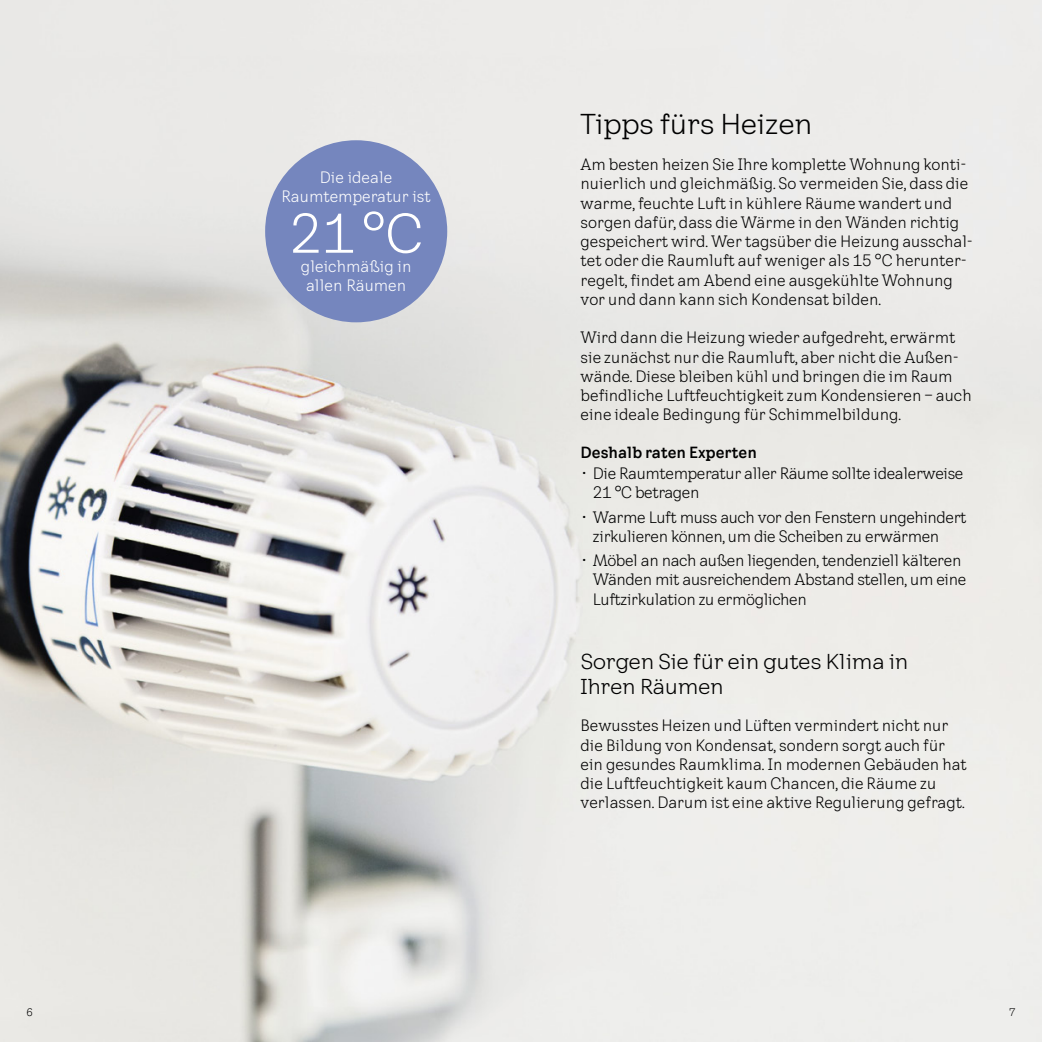
<style>
.page{position:relative;width:1042px;height:1042px;background:#fff}
.page>*{position:absolute;margin:0;border:0;box-sizing:border-box;transform-origin:0 0}
.t1{font:54.25px "VELUX Transform";color:#fff}
.ABC_Inhalt_Headline{font:28px "VELUX Transform Headline";color:#000}
.ABC_Inhalt_Subhead{font:21px/24.5px "VELUX Transform Headline";color:#000}
.ABC_Copytext{font:15.75px/19.2px "VELUX Transform";color:#000}
.ABC_Copytext-2{font:15.75px/19.2px "VELUX Transform";letter-spacing:-.025em;color:#000}
.t2{font:15.75px/19.2px "VELUX Transform";color:#fff;text-align:center}
.ABC_Inhalt_Balken{font:700 15.75px "VELUX Transform";color:#000}
.t3{font:10.5px "VELUX Transform";color:#000}
</style>
<div class="page">
<img style="left:0;top:0;width:1042px;height:1042px">
<div style="left:265px;top:140px;width:182px;height:182px;background:#7586be;border-radius:50%"></div>
<p class="t2" style="left:281px;top:167px;width:151px">Die ideale<br>Raumtemperatur ist</p>
<p class="t1" style="left:289px;top:201px;width:136px">21°C</p>
<p class="t2" style="left:301px;top:256px;width:112px">gleichmäßig in allen Räumen</p>
<p class="ABC_Inhalt_Headline" style="left:580px;top:108px;width:233px">Tipps fürs Heizen</p>
<p class="ABC_Copytext" style="left:580px;top:155px;width:393px">Am besten heizen Sie Ihre komplette Wohnung konti&shy;nuierlich und gleichmäßig. So vermeiden Sie, dass die warme, feuchte Luft in kühlere Räume wandert und sorgen dafür, dass die Wärme in den Wänden richtig gespeichert wird. Wer tagsüber die Heizung ausschal&shy;tet oder die Raumluft auf weniger als 15 °C herunter&shy;regelt, findet am Abend eine ausgekühlte Wohnung vor und dann kann sich Kondensat bilden.</p>
<p class="ABC_Copytext" style="left:580px;top:328px;width:393px">Wird dann die Heizung wieder aufgedreht, erwärmt sie zunächst nur die Raumluft, aber nicht die Außen&shy;wände. Diese bleiben kühl und bringen die im Raum befindliche Luftfeuchtigkeit zum Kondensieren – auch eine ideale Bedingung für Schimmelbildung.</p>
<p class="ABC_Inhalt_Balken" style="left:580px;top:443px;width:178px">Deshalb raten Experten</p>
<p class="ABC_Copytext-2" style="left:593px;top:464px;width:372px;text-indent:-12px">• Die Raumtemperatur aller Räume sollte idealerweise<br>21 °C betragen</p>
<p class="ABC_Copytext-2" style="left:593px;top:507px;width:375px;text-indent:-12px">• Warme Luft muss auch vor den Fenstern ungehindert zirkulieren können, um die Scheiben zu erwärmen</p>
<p class="ABC_Copytext-2" style="left:593px;top:550px;width:375px;text-indent:-12px">• Möbel an nach außen liegenden, tendenziell kälteren<br>Wänden mit ausreichendem Abstand stellen, um eine<br>Luftzirkulation zu ermöglichen</p>
<p class="ABC_Inhalt_Subhead" style="left:580px;top:649px;width:330px">Sorgen Sie für ein gutes Klima in<br>Ihren Räumen</p>
<p class="ABC_Copytext" style="left:580px;top:716px;width:388px">Bewusstes Heizen und Lüften vermindert nicht nur die Bildung von Kondensat, sondern sorgt auch für ein gesundes Raumklima. In modernen Gebäuden hat die Luftfeuchtigkeit kaum Chancen, die Räume zu verlassen. Darum ist eine aktive Regulierung gefragt.</p>
<p class="t3" style="left:27px;top:1006px;width:8px">6</p>
<p class="t3" style="left:1009px;top:1006px;width:8px">7</p>
</div>
